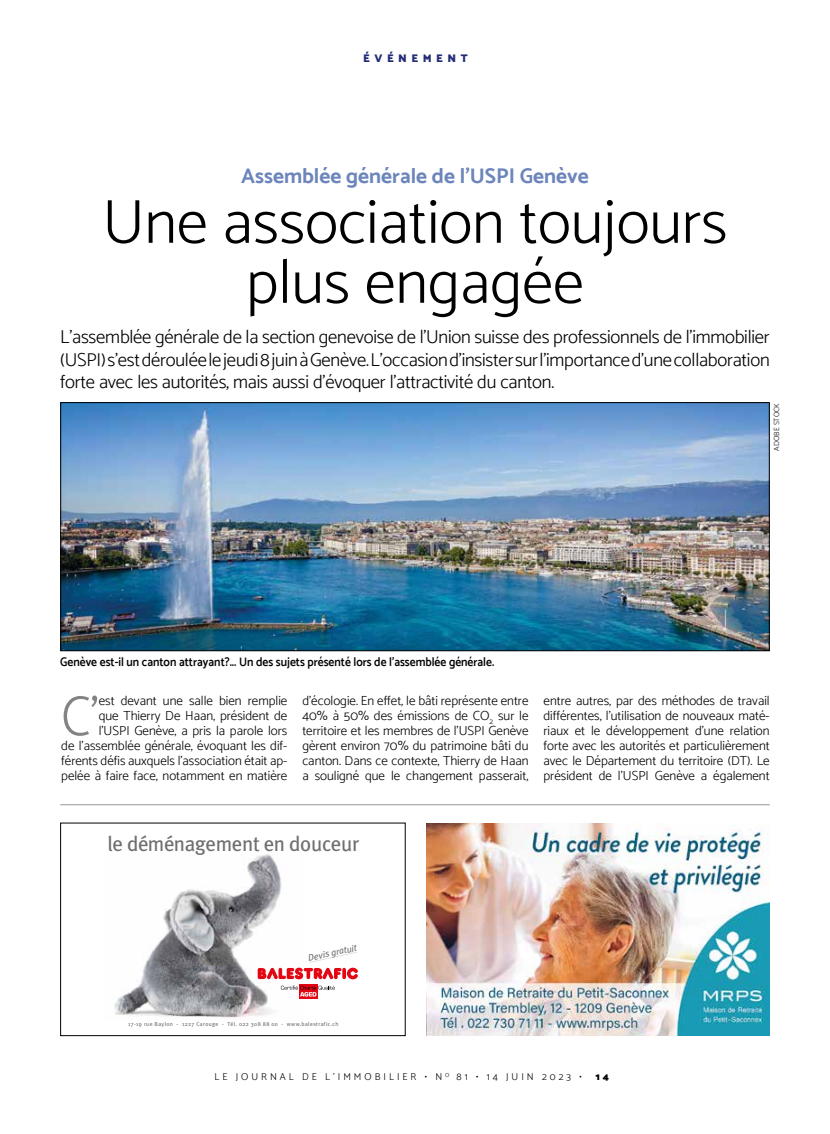
<style>
.page{position:relative;width:830px;height:1134px;background:#fff}
.page>*{position:absolute;margin:0;border:0;box-sizing:border-box;transform-origin:0 0}
.t1{font:300 62.5px/60px "Catamaran";color:#000;text-align:center}
.t2{font:300 56.38px "Catamaran";color:#838382;scale:.93 1}
.t3{font:700 21.25px "Catamaran";color:#6c85ba}
.t4{font:21px "Meta Plus";letter-spacing:-.02em;color:#706f6f}
.t5{font:300 18.75px/22.5px "Catamaran";letter-spacing:-.01em;color:#000;text-align:justify}
.t6{font:300 13.12px/15px "Catamaran";color:#000;text-align:justify}
.t7{font:600 12.5px "Catamaran";color:#000;scale:.92 1}
.t8{font:900 11.25px "Catamaran";letter-spacing:.4em;color:#232c77}
.t9{font:300 10px "Catamaran";letter-spacing:.3em;color:#000}
.t10{font:900 10px "Catamaran";color:#000}
.t11{font:italic 9.25px "Meta Plus";color:#706f6f}
.t12{font:300 7.5px "Catamaran";letter-spacing:.01em;color:#000}
.t13{font:5.75px "Meta Plus";letter-spacing:.06em;color:#706f6f}
</style>
<div class="page">
<hr style="left:60px;top:804px;width:709px;height:1px;background:#979696">
<img style="left:426px;top:823px;width:343px;height:213px">
<svg style="left:114px;top:854px;width:244px;height:164px"></svg>
<div style="left:60px;top:823px;width:345px;height:213px;border:1px solid #000"></div>
<img style="left:62px;top:404px;width:705px;height:245px">
<div style="left:60px;top:402px;width:709px;height:249px;border:1px solid #000"></div>
<p class="t8" style="left:363px;top:51px;width:106px">ÉVÉNEMENT</p>
<h3 class="t3" style="left:241px;top:163px;width:349px">Assemblée générale de l’USPI Genève</h3>
<h1 class="t1" style="left:102px;top:191px;width:626px">Une association toujours plus engagée</h1>
<p class="t5" style="left:60px;top:325px;width:710px">L’assemblée générale de la section genevoise de l’Union suisse des professionnels de l’immobilier (USPI) s’est déroulée le jeudi 8 juin à Genève. L’occasion d’insister sur l’importance d’une collaboration forte avec les autorités, mais aussi d’évoquer l’attractivité du canton.</p>
<p class="t7" style="left:60px;top:654px;width:473px">Genève est-il un canton attrayant?... Un des sujets présenté lors de l’assemblée générale.</p>
<p class="t12" style="left:771px;top:451px;width:49px;rotate:-90deg">ADOBE STOCK</p>
<p class="t6" style="left:61px;top:693px;width:227px;text-align:right">est devant une salle bien remplie<br>que Thierry De Haan, président de<br>l’USPI Genève, a pris la parole lors<br>de l’assemblée générale, évoquant les dif&shy;férents défis auxquels l’association était ap&shy;pelée à faire face, notamment en matière</p>
<p class="t6" style="left:302px;top:693px;width:227px">d’écologie. En effet, le bâti représente entre 40% à 50% des émissions de CO<sub>2</sub> sur le territoire et les membres de l’USPI Genève gèrent environ 70% du patrimoine bâti du canton. Dans ce contexte, Thierry de Haan a souligné que le changement passerait,</p>
<p class="t6" style="left:543px;top:693px;width:227px">entre autres, par des méthodes de travail différentes, l’utilisation de nouveaux maté&shy;riaux et le développement d’une relation forte avec les autorités et particulièrement avec le Département du territoire (DT). Le président de l’USPI Genève a également</p>
<h2 class="t2" style="left:61px;top:683px;width:42px">C’</h2>
<h3 class="t4" style="left:107px;top:831px;width:253px">le déménagement en douceur</h3>
<p class="t11" style="left:307px;top:952px;width:51px;rotate:-12deg">Devis gratuit</p>
<p class="t13" style="left:128px;top:1020px;width:212px">17-19 rue Baylon - 1227 Carouge - Tél. 022 308 88 00 - www.balestrafic.ch</p>
<p class="t9" style="left:214px;top:1071px;width:368px">LE JOURNAL DE L’IMMOBILIER • N <sup>O</sup> 81 • 14 JUIN 2023 •</p>
<p class="t10" style="left:595px;top:1071px;width:15px">1 4</p>
</div>
